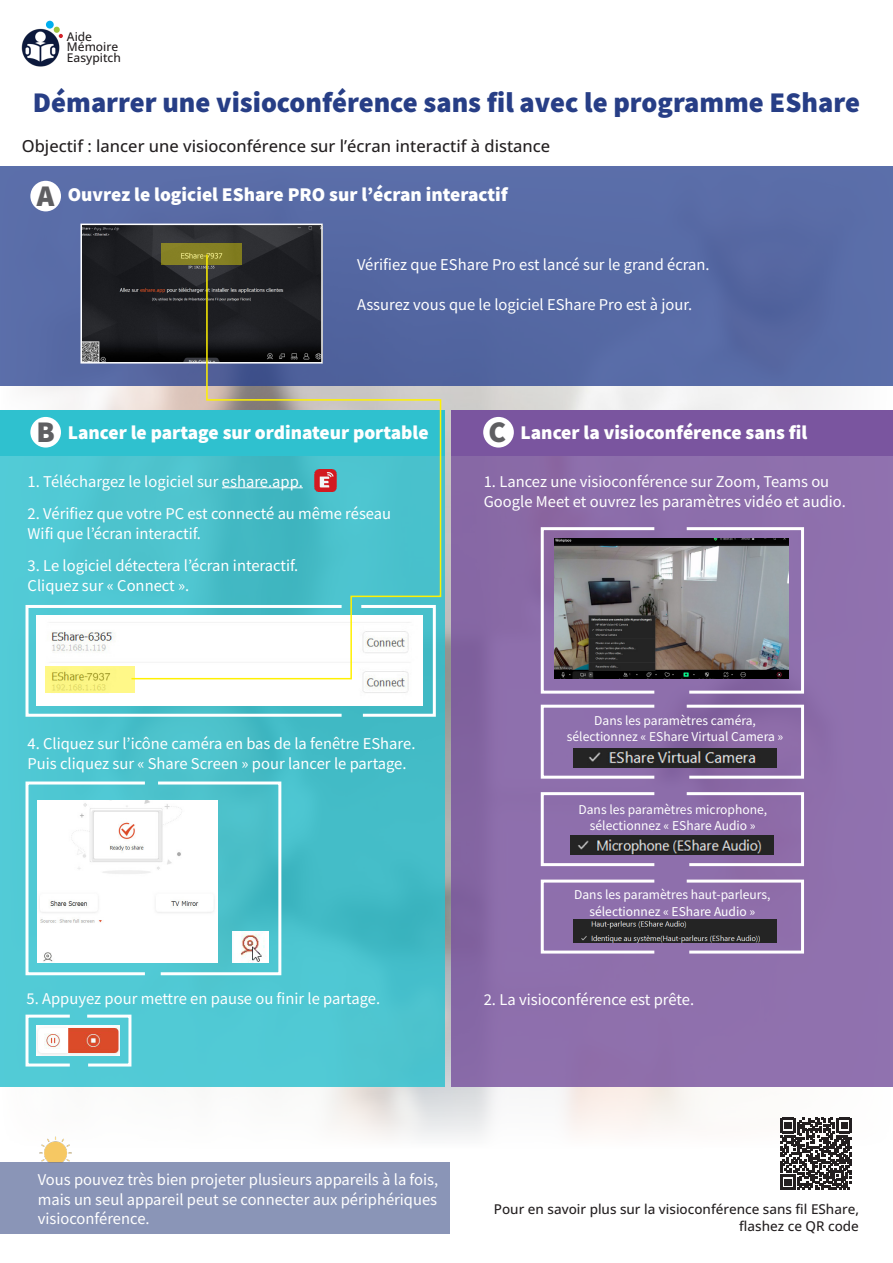
<style>
.page{position:relative;width:893px;height:1263px;background:#fff}
.page>*{position:absolute;margin:0;border:0;box-sizing:border-box;transform-origin:0 0}
.t1{font:900 30px "Source Sans Pro";color:#5f5f62}
.t2{font:900 28.5px "Source Sans Pro";color:#273e86}
.t3{font:900 19.5px "Source Sans Pro";color:#fff}
.t4{font:16.5px/19.8px "Source Sans Pro";color:#fff}
.t5{font:500 16.5px "Open Sans";color:#231f20}
.t6{font:13.5px/16.2px "Source Sans Pro";color:#fff;text-align:center}
.t7{font:500 13.5px/16.2px "Open Sans";color:#231f20;text-align:right}
.t8{font:500 12px "Open Sans";color:#231f20}
</style>
<div class="page">
<img style="left:0;top:385px;width:893px;height:753px">
<div style="left:0;top:166px;width:893px;height:219px;background:#586ca7"></div>
<div style="left:0;top:456px;width:445px;height:631px;background:linear-gradient(to right,#54cbd6,#44bdc7)"></div>
<div style="left:0;top:410px;width:445px;height:46px;background:#2fc1cf"></div>
<div style="left:452px;top:410px;width:441px;height:46px;background:#7a559f"></div>
<div style="left:452px;top:456px;width:441px;height:631px;background:#8e6fac"></div>
<img style="left:28px;top:1128px;width:54px;height:34px">
<div style="left:0;top:1162px;width:449px;height:72px;background:#8a95b7"></div>
<svg style="left:780px;top:1118px;width:72px;height:72px"></svg>
<img style="left:22px;top:28px;width:38px;height:39px">
<div style="left:46px;top:21px;width:8px;height:8px;background:#00aeef;border-radius:50%"></div>
<svg style="left:54px;top:27px;width:9px;height:11px"></svg>
<div style="left:483px;top:417px;width:31px;height:31px;background:#fff;border-radius:50%"></div>
<div style="left:30px;top:181px;width:31px;height:30px;background:#fff;border-radius:50%"></div>
<img style="left:83px;top:227px;width:237px;height:134px">
<div style="left:80px;top:224px;width:243px;height:140px;border:2px solid #fff"></div>
<img style="left:554px;top:538px;width:130px;height:140px">
<img style="left:37px;top:1025px;width:47px;height:31px">
<img style="left:37px;top:800px;width:118px;height:162px">
<svg style="left:155px;top:780px;width:128px;height:197px"></svg>
<svg style="left:84px;top:1013px;width:49px;height:55px"></svg>
<svg style="left:684px;top:527px;width:120px;height:168px"></svg>
<svg style="left:684px;top:703px;width:120px;height:77px"></svg>
<svg style="left:684px;top:791px;width:120px;height:76px"></svg>
<svg style="left:686px;top:879px;width:118px;height:75px"></svg>
<div style="left:26px;top:781px;width:120px;height:194px;border:3px solid #fff"></div>
<div style="left:26px;top:1014px;width:45px;height:52px;border:3px solid #fff"></div>
<div style="left:541px;top:527px;width:115px;height:167px;border:3px solid #fff"></div>
<div style="left:541px;top:705px;width:115px;height:74px;border:3px solid #fff"></div>
<div style="left:541px;top:792px;width:115px;height:74px;border:3px solid #fff"></div>
<div style="left:541px;top:879px;width:115px;height:74px;border:3px solid #fff"></div>
<img style="left:573px;top:748px;width:203px;height:20px">
<img style="left:571px;top:835px;width:203px;height:19px">
<img style="left:573px;top:919px;width:203px;height:24px">
<div style="left:30px;top:417px;width:31px;height:31px;background:#fff;border-radius:50%"></div>
<img style="left:37px;top:616px;width:321px;height:89px">
<svg style="left:358px;top:680px;width:79px;height:38px"></svg>
<div style="left:26px;top:605px;width:317px;height:112px;border:3px solid #fff"></div>
<svg style="left:130px;top:253px;width:312px;height:427px"></svg>
<svg style="left:162px;top:243px;width:80px;height:21px;background:#8a8527"></svg>
<svg style="left:45px;top:666px;width:90px;height:27px;background:#f6ef7f"></svg>
<img style="left:304px;top:469px;width:44px;height:22px">
<p class="t8" style="left:67px;top:28px;width:27px">Aide</p>
<p class="t8" style="left:67px;top:39px;width:53px">Mémoire</p>
<p class="t8" style="left:67px;top:49px;width:55px">Easypitch</p>
<p class="t2" style="left:33px;top:83px;width:828px">Démarrer une visioconférence sans fil avec le programme EShare</p>
<p class="t5" style="left:22px;top:134px;width:530px">Objectif : lancer une visioconférence sur l’écran interactif à distance</p>
<p class="t1" style="left:37px;top:175px;width:19px">A</p>
<p class="t3" style="left:68px;top:181px;width:442px">Ouvrez le logiciel EShare PRO sur l’écran interactif</p>
<p class="t4" style="left:357px;top:254px;width:354px">Vérifiez que EShare Pro est lancé sur le grand écran.</p>
<p class="t4" style="left:357px;top:294px;width:337px">Assurez vous que le logiciel EShare Pro est à jour.</p>
<p class="t1" style="left:37px;top:411px;width:20px">B</p>
<p class="t4" style="left:28px;top:471px;width:277px">1. Téléchargez le logiciel sur eshare.app.</p>
<p class="t4" style="left:28px;top:504px;width:365px">2. Vérifiez que votre PC est connecté au même réseau<br>Wifi que l’écran interactif.</p>
<p class="t4" style="left:28px;top:556px;width:272px">3. Le logiciel détectera l’écran interactif.</p>
<p class="t4" style="left:28px;top:576px;width:163px">Cliquez sur « Connect ».</p>
<p class="t3" style="left:68px;top:419px;width:362px">Lancer le partage sur ordinateur portable</p>
<p class="t4" style="left:28px;top:733px;width:389px">4. Cliquez sur l’icône caméra en bas de la fenêtre EShare.</p>
<p class="t4" style="left:28px;top:753px;width:381px">Puis cliquez sur « Share Screen » pour lancer le partage.</p>
<p class="t1" style="left:489px;top:411px;width:19px">C</p>
<p class="t3" style="left:520px;top:419px;width:288px">Lancer la visioconférence sans fil</p>
<p class="t4" style="left:484px;top:471px;width:364px">1. Lancez une visioconférence sur Zoom, Teams ou<br>Google Meet et ouvrez les paramètres vidéo et audio.</p>
<p class="t6" style="left:594px;top:712px;width:163px">Dans les paramètres caméra,</p>
<p class="t6" style="left:567px;top:728px;width:218px">sélectionnez « EShare Virtual Camera »</p>
<p class="t6" style="left:578px;top:801px;width:190px">Dans les paramètres microphone, sélectionnez « EShare Audio »</p>
<p class="t6" style="left:574px;top:887px;width:198px">Dans les paramètres haut-parleurs,</p>
<p class="t6" style="left:589px;top:903px;width:167px">sélectionnez « EShare Audio »</p>
<p class="t4" style="left:27px;top:988px;width:355px">5. Appuyez pour mettre en pause ou finir le partage.</p>
<p class="t4" style="left:484px;top:990px;width:212px">2. La visioconférence est prête.</p>
<p class="t4" style="left:38px;top:1169px;width:402px;text-align:justify">Vous pouvez très bien projeter plusieurs appareils à la fois, mais un seul appareil peut se connecter aux périphériques visioconférence.</p>
<p class="t7" style="left:494px;top:1201px;width:367px">Pour en savoir plus sur la visioconférence sans fil EShare, flashez ce QR code</p>
</div>
